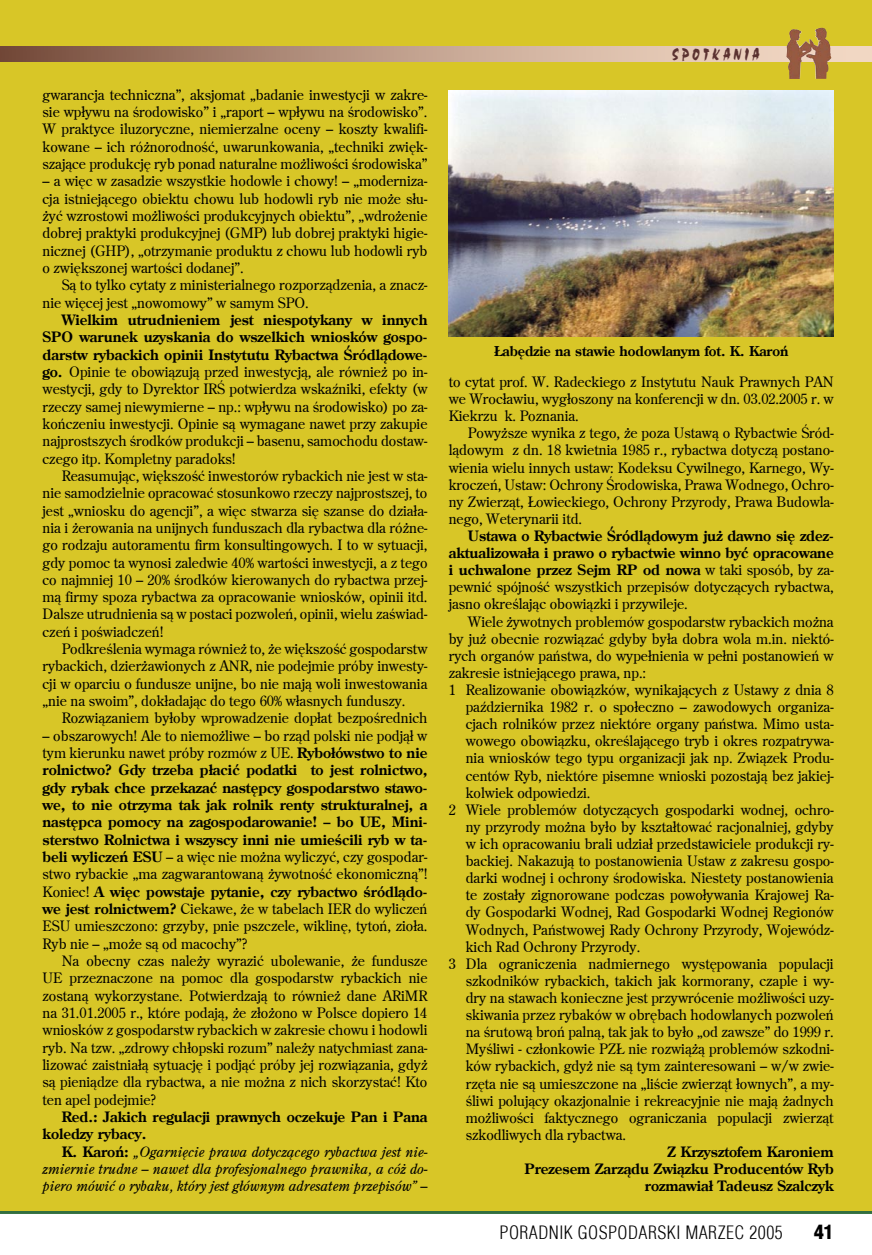
<style>
.page{position:relative;width:872px;height:1255px;background:#fff}
.page>*{position:absolute;margin:0;border:0;box-sizing:border-box;transform-origin:0 0}
.t1{font:19.5px "Chalk";letter-spacing:.2em;color:#5b3230;scale:.75 1}
.t2{font:900 19.5px "Switzerland Cond";color:#000}
.t3{font:300 18px "Switzerland Cond";letter-spacing:.025em;color:#000}
.t4{font:14.25px/17.2px "Centurion Old";color:#000;text-align:justify}
.t5{font:700 14.25px/17.2px "Centurion Old";color:#000;text-align:justify}
.t6{font:italic 14.25px/17.2px "Centurion Old";color:#000;text-align:justify}
.t7{font:700 13.5px "Centurion Old";color:#000}
.s1{font-weight:700}
.s2{font-weight:400}
.s3{font-weight:700;font-style:normal}
.s4{font-style:normal}
</style>
<div class="page">
<hr style="left:0;top:1210px;width:872px;height:3px;background:#326f3f">
<div style="left:0;top:0;width:872px;height:1210px;background:#d8c627"></div>
<svg style="left:0;top:47px;width:872px;height:15px;background:#bb9a88"></svg>
<img style="left:449px;top:90px;width:384px;height:246px">
<img style="left:806px;top:28px;width:25px;height:51px">
<p class="t4" style="left:43px;top:86px;width:386px">gwarancja techniczna”, aksjomat „badanie inwestycji w zakre&shy;sie wpływu na środowisko” i „raport – wpływu na środowisko”.<br>W praktyce iluzoryczne, niemierzalne oceny – koszty kwalifi&shy;kowane – ich różnorodność, uwarunkowania, „techniki zwięk&shy;szające produkcję ryb ponad naturalne możliwości środowiska”</p>
<p class="t4" style="left:43px;top:172px;width:386px">– a więc w zasadzie wszystkie hodowle i chowy! – „moderniza&shy;cja istniejącego obiektu chowu lub hodowli ryb nie może słu&shy;żyć wzrostowi możliwości produkcyjnych obiektu”, „wdrożenie dobrej praktyki produkcyjnej (GMP) lub dobrej praktyki higie&shy;nicznej (GHP), „otrzymanie produktu z chowu lub hodowli ryb o zwiększonej wartości dodanej”.</p>
<p class="t4" style="left:43px;top:276px;width:386px;text-indent:19px">Są to tylko cytaty z ministerialnego rozporządzenia, a znacz&shy;nie więcej jest „nowomowy” w samym SPO.</p>
<p class="t4" style="left:43px;top:311px;width:386px;text-indent:19px"><span class="s1">Wielkim utrudnieniem jest niespotykany w innych SPO warunek uzyskania do wszelkich wniosków gospo&shy;darstw rybackich opinii Instytutu Rybactwa Śródlądowe&shy;go.</span> Opinie te obowiązują przed inwestycją, ale również po in&shy;westycji, gdy to Dyrektor IRŚ potwierdza wskaźniki, efekty (w rzeczy samej niewymierne – np.: wpływu na środowisko) po za&shy;kończeniu inwestycji. Opinie są wymagane nawet przy zakupie najprostszych środków produkcji – basenu, samochodu dostaw&shy;czego itp. Kompletny paradoks!</p>
<p class="t4" style="left:43px;top:467px;width:386px;text-indent:19px">Reasumując, większość inwestorów rybackich nie jest w sta&shy;nie samodzielnie opracować stosunkowo rzeczy najprostszej, to jest „wniosku do agencji”, a więc stwarza się szanse do działa&shy;nia i żerowania na unijnych funduszach dla rybactwa dla różne&shy;go rodzaju autoramentu firm konsultingowych. I to w sytuacji, gdy pomoc ta wynosi zaledwie 40% wartości inwestycji, a z tego co najmniej 10 – 20% środków kierowanych do rybactwa przej&shy;mą firmy spoza rybactwa za opracowanie wniosków, opinii itd.<br>Dalsze utrudnienia są w postaci pozwoleń, opinii, wielu zaświad&shy;czeń i poświadczeń!</p>
<p class="t4" style="left:43px;top:640px;width:386px;text-indent:19px">Podkreślenia wymaga również to, że większość gospodarstw rybackich, dzierżawionych z ANR, nie podejmie próby inwesty&shy;cji w oparciu o fundusze unijne, bo nie mają woli inwestowania „nie na swoim”, dokładając do tego 60% własnych funduszy.</p>
<p class="t4" style="left:62px;top:709px;width:367px">Rozwiązaniem byłoby wprowadzenie dopłat bezpośrednich</p>
<p class="t5" style="left:43px;top:726px;width:386px"><span class="s2">– obszarowych! Ale to niemożliwe – bo rząd polski nie podjął w tym kierunku nawet próby rozmów z UE.</span> Rybołówstwo to nie rolnictwo? Gdy trzeba płacić podatki to jest rolnictwo, gdy rybak chce przekazać następcy gospodarstwo stawo&shy;we, to nie otrzyma tak jak rolnik renty strukturalnej, a następca pomocy na zagospodarowanie! – bo UE, Mini&shy;sterstwo Rolnictwa i wszyscy inni nie umieścili ryb w ta&shy;beli wyliczeń ESU <span class="s2">– a więc nie można wyliczyć, czy gospodar&shy;stwo rybackie „ma zagwarantowaną żywotność ekonomiczną”!<br>Koniec!</span> A więc powstaje pytanie, czy rybactwo śródlądo&shy;we jest rolnictwem? <span class="s2">Ciekawe, że w tabelach IER do wyliczeń ESU umieszczono: grzyby, pnie pszczele, wiklinę, tytoń, zioła.<br>Ryb nie – „może są od macochy”?</span></p>
<p class="t4" style="left:43px;top:951px;width:386px;text-indent:19px">Na obecny czas należy wyrazić ubolewanie, że fundusze UE przeznaczone na pomoc dla gospodarstw rybackich nie zostaną wykorzystane. Potwierdzają to również dane ARiMR na 31.01.2005 r., które podają, że złożono w Polsce dopiero 14 wniosków z gospodarstw rybackich w zakresie chowu i hodowli ryb. Na tzw. „zdrowy chłopski rozum” należy natychmiast zana&shy;lizować zaistniałą sytuację i podjąć próby jej rozwiązania, gdyż są pieniądze dla rybactwa, a nie można z nich skorzystać! Kto ten apel podejmie?</p>
<p class="t5" style="left:43px;top:1107px;width:386px;text-indent:19px">Red.: Jakich regulacji prawnych oczekuje Pan i Pana koledzy rybacy.</p>
<p class="t6" style="left:43px;top:1142px;width:387px;text-indent:19px"><span class="s3">K. Karoń:</span> „Ogarnięcie prawa dotyczącego rybactwa jest nie&shy;zmiernie trudne – nawet dla profesjonalnego prawnika, a cóż do&shy;piero mówić o rybaku, który jest głównym adresatem przepisów” <span class="s4">–</span></p>
<h1 class="t1" style="left:672px;top:44px;width:118px">SPOTKANIA</h1>
<p class="t7" style="left:494px;top:342px;width:296px">Łabędzie na stawie hodowlanym fot. K. Karoń</p>
<p class="t4" style="left:449px;top:373px;width:386px">to cytat prof. W. Radeckiego z Instytutu Nauk Prawnych PAN we Wrocławiu, wygłoszony na konferencji w dn. 03.02.2005 r. w Kiekrzu k. Poznania.</p>
<p class="t4" style="left:449px;top:424px;width:386px;text-indent:19px">Powyższe wynika z tego, że poza Ustawą o Rybactwie Śród&shy;lądowym z dn. 18 kwietnia 1985 r., rybactwa dotyczą postano&shy;wienia wielu innych ustaw: Kodeksu Cywilnego, Karnego, Wy&shy;kroczeń, Ustaw: Ochrony Środowiska, Prawa Wodnego, Ochro&shy;ny Zwierząt, Łowieckiego, Ochrony Przyrody, Prawa Budowla&shy;nego, Weterynarii itd.</p>
<p class="t5" style="left:449px;top:527px;width:386px;text-indent:19px">Ustawa o Rybactwie Śródlądowym już dawno się zdez&shy;aktualizowała i prawo o rybactwie winno być opracowane i uchwalone przez Sejm RP od nowa <span class="s2">w taki sposób, by za&shy;pewnić spójność wszystkich przepisów dotyczących rybactwa, jasno określając obowiązki i przywileje.</span></p>
<p class="t4" style="left:468px;top:612px;width:367px">Wiele żywotnych problemów gospodarstw rybackich można</p>
<p class="t4" style="left:449px;top:629px;width:386px">by już obecnie rozwiązać gdyby była dobra wola m.in. niektó-</p>
<p class="t4" style="left:449px;top:646px;width:386px">rych organów państwa, do wypełnienia w pełni postanowień w</p>
<p class="t4" style="left:449px;top:664px;width:199px">zakresie istniejącego prawa, np.:</p>
<p class="t4" style="left:449px;top:681px;width:386px">1 Realizowanie obowiązków, wynikających z Ustawy z dnia 8</p>
<p class="t4" style="left:466px;top:698px;width:369px">października 1982 r. o społeczno – zawodowych organiza-</p>
<p class="t4" style="left:466px;top:715px;width:369px">cjach rolników przez niektóre organy państwa. Mimo usta-</p>
<p class="t4" style="left:466px;top:732px;width:369px">wowego obowiązku, określającego tryb i okres rozpatrywa-</p>
<p class="t4" style="left:466px;top:749px;width:369px">nia wniosków tego typu organizacji jak np. Związek Produ-</p>
<p class="t4" style="left:466px;top:766px;width:369px">centów Ryb, niektóre pisemne wnioski pozostają bez jakiej-</p>
<p class="t4" style="left:466px;top:783px;width:126px">kolwiek odpowiedzi.</p>
<p class="t4" style="left:449px;top:800px;width:386px">2 Wiele problemów dotyczących gospodarki wodnej, ochro-</p>
<p class="t4" style="left:466px;top:817px;width:369px">ny przyrody można było by kształtować racjonalniej, gdyby</p>
<p class="t4" style="left:466px;top:835px;width:369px">w ich opracowaniu brali udział przedstawiciele produkcji ry-</p>
<p class="t4" style="left:466px;top:852px;width:369px">backiej. Nakazują to postanowienia Ustaw z zakresu gospo-</p>
<p class="t4" style="left:466px;top:869px;width:369px">darki wodnej i ochrony środowiska. Niestety postanowienia</p>
<p class="t4" style="left:466px;top:886px;width:369px">te zostały zignorowane podczas powoływania Krajowej Ra-</p>
<p class="t4" style="left:466px;top:903px;width:369px">dy Gospodarki Wodnej, Rad Gospodarki Wodnej Regionów</p>
<p class="t4" style="left:466px;top:920px;width:369px">Wodnych, Państwowej Rady Ochrony Przyrody, Wojewódz-</p>
<p class="t4" style="left:466px;top:937px;width:176px">kich Rad Ochrony Przyrody.</p>
<p class="t4" style="left:449px;top:954px;width:386px">3 Dla ograniczenia nadmiernego występowania populacji</p>
<p class="t4" style="left:466px;top:971px;width:369px">szkodników rybackich, takich jak kormorany, czaple i wy-</p>
<p class="t4" style="left:466px;top:988px;width:369px">dry na stawach konieczne jest przywrócenie możliwości uzy-</p>
<p class="t4" style="left:466px;top:1006px;width:369px">skiwania przez rybaków w obrębach hodowlanych pozwoleń</p>
<p class="t4" style="left:466px;top:1023px;width:369px">na śrutową broń palną, tak jak to było „od zawsze” do 1999 r.</p>
<p class="t4" style="left:466px;top:1040px;width:369px">Myśliwi - członkowie PZŁ nie rozwiążą problemów szkodni-</p>
<p class="t4" style="left:466px;top:1057px;width:369px">ków rybackich, gdyż nie są tym zainteresowani – w/w zwie-</p>
<p class="t4" style="left:466px;top:1074px;width:369px">rzęta nie są umieszczone na „liście zwierząt łownych”, a my-</p>
<p class="t4" style="left:466px;top:1091px;width:369px">śliwi polujący okazjonalnie i rekreacyjnie nie mają żadnych</p>
<p class="t4" style="left:466px;top:1108px;width:369px">możliwości faktycznego ograniczania populacji zwierząt</p>
<p class="t4" style="left:466px;top:1125px;width:162px">szkodliwych dla rybactwa.</p>
<p class="t5" style="left:524px;top:1142px;width:311px;text-align:right">Z Krzysztofem Karoniem<br>Prezesem Zarządu Związku Producentów Ryb rozmawiał Tadeusz Szalczyk</p>
<p class="t3" style="left:499px;top:1221px;width:285px">PORADNIK GOSPODARSKI MARZEC 2005</p>
<h1 class="t2" style="left:814px;top:1219px;width:21px">41</h1>
</div>
